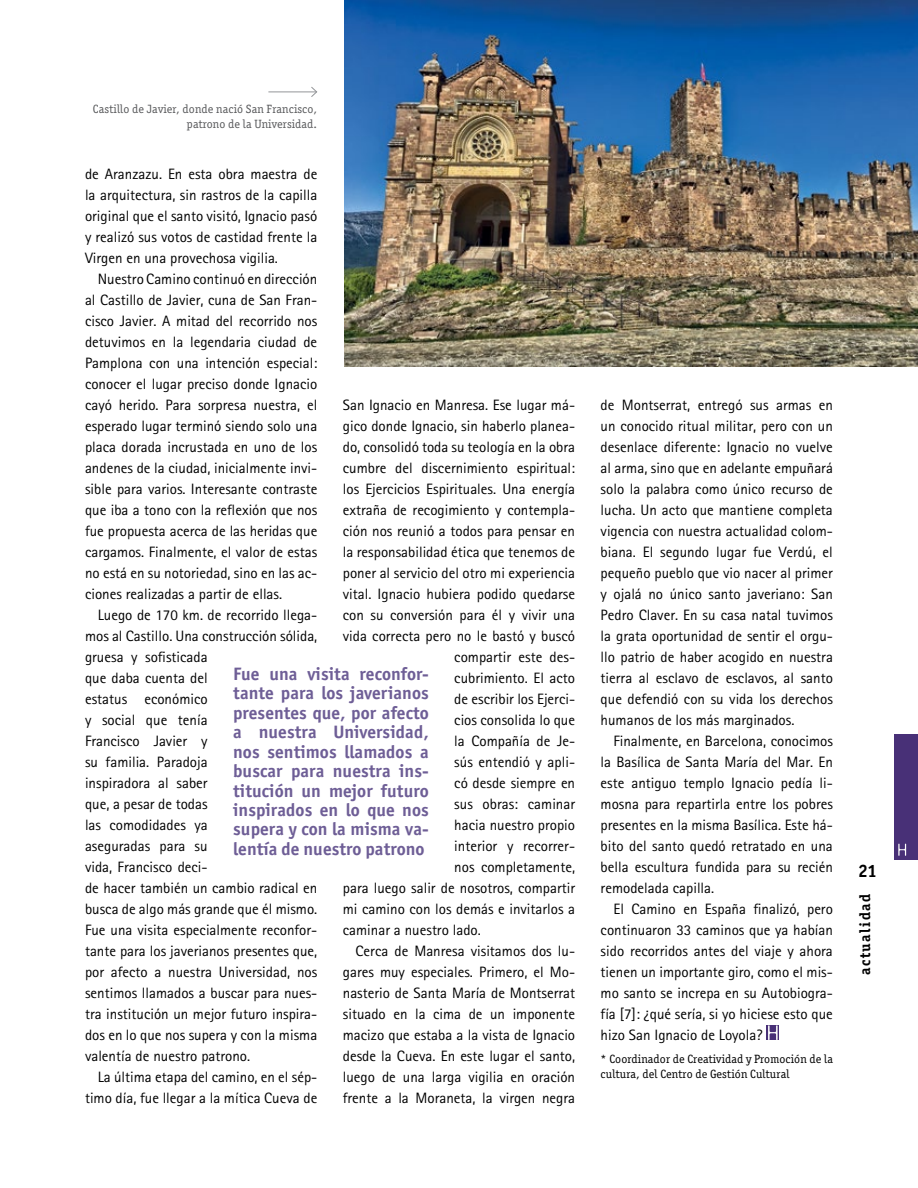
<style>
.page{position:relative;width:918px;height:1188px;background:#fff}
.page>*{position:absolute;margin:0;border:0;box-sizing:border-box;transform-origin:0 0}
.t1{font:700 18px/19.5px "Officina Sans ITC";letter-spacing:.005em;color:#6e5e96;text-align:justify}
.t2{font:700 18px "Officina Sans ITC";color:#000}
.t3{font:15px/21px "AT Rotis Sans Serif";color:#000;text-align:justify}
.t4{font:700 15px "Officina Ser ITC";letter-spacing:.1em;color:#000}
.t5{font:12px/15px "Officina Ser ITC";letter-spacing:.01em;color:#000}
.t6{font:12px/15px "Officina Ser ITC";letter-spacing:.01em;color:#58595b;text-align:right}
</style>
<div class="page">
<div style="left:894px;top:734px;width:24px;height:126px;background:#483077"></div>
<svg style="left:898px;top:844px;width:8px;height:12px"></svg>
<div style="left:766px;top:1026px;width:13px;height:14px;background:#483077"></div>
<svg style="left:768px;top:1026px;width:10px;height:14px"></svg>
<hr style="left:268px;top:92px;width:49px;height:1px;background:#939598">
<svg style="left:310px;top:87px;width:8px;height:10px"></svg>
<img style="left:344px;top:0;width:574px;height:367px">
<p class="t6" style="left:93px;top:102px;width:226px">Castillo de Javier, donde nació San Francisco, patrono de la Universidad.</p>
<p class="t3" style="left:85px;top:164px;width:234px">de Aranzazu. En esta obra maestra de la arquitectura, sin rastros de la capilla original que el santo visitó, Ignacio pasó y realizó sus votos de castidad frente la Virgen en una provechosa vigilia.</p>
<p class="t3" style="left:85px;top:269px;width:234px;text-indent:13px">Nuestro Camino continuó en dirección al Castillo de Javier, cuna de San Fran&shy;cisco Javier. A mitad del recorrido nos detuvimos en la legendaria ciudad de Pamplona con una intención especial: conocer el lugar preciso donde Ignacio cayó herido. Para sorpresa nuestra, el esperado lugar terminó siendo solo una placa dorada incrustada en uno de los andenes de la ciudad, inicialmente invi&shy;sible para varios. Interesante contraste que iba a tono con la reflexión que nos fue propuesta acerca de las heridas que cargamos. Finalmente, el valor de estas no está en su notoriedad, sino en las ac&shy;ciones realizadas a partir de ellas.</p>
<p class="t3" style="left:85px;top:605px;width:234px;text-align:left;text-indent:13px">Luego de 170 km. de recorrido llega&shy;mos al Castillo. Una construcción sólida, gruesa y sofisticada<br>que daba cuenta del<br>estatus económico<br>y social que tenía<br>Francisco Javier y<br>su familia. Paradoja<br>inspiradora al saber<br>que, a pesar de todas<br>las comodidades ya<br>aseguradas para su<br>vida, Francisco deci-<br>de hacer también un cambio radical en busca de algo más grande que él mismo.<br>Fue una visita especialmente reconfor&shy;tante para los javerianos presentes que, por afecto a nuestra Universidad, nos sentimos llamados a buscar para nues&shy;tra institución un mejor futuro inspira&shy;dos en lo que nos supera y con la misma valentía de nuestro patrono.</p>
<p class="t3" style="left:85px;top:1067px;width:234px;text-align:right">La última etapa del camino, en el sép&shy;timo día, fue llegar a la mítica Cueva de</p>
<p class="t3" style="left:343px;top:394px;width:234px">San Ignacio en Manresa. Ese lugar má-</p>
<p class="t3" style="left:343px;top:415px;width:234px">gico donde Ignacio, sin haberlo planea-</p>
<p class="t3" style="left:343px;top:436px;width:234px">do, consolidó toda su teología en la obra</p>
<p class="t3" style="left:343px;top:457px;width:234px">cumbre del discernimiento espiritual:</p>
<p class="t3" style="left:343px;top:478px;width:234px">los Ejercicios Espirituales. Una energía</p>
<p class="t3" style="left:343px;top:499px;width:234px">extraña de recogimiento y contempla-</p>
<p class="t3" style="left:343px;top:520px;width:234px">ción nos reunió a todos para pensar en</p>
<p class="t3" style="left:343px;top:541px;width:234px">la responsabilidad ética que tenemos de</p>
<p class="t3" style="left:343px;top:562px;width:234px">poner al servicio del otro mi experiencia</p>
<p class="t3" style="left:343px;top:583px;width:234px">vital. Ignacio hubiera podido quedarse</p>
<p class="t3" style="left:343px;top:604px;width:234px">con su conversión para él y vivir una</p>
<p class="t3" style="left:343px;top:625px;width:234px">vida correcta pero no le bastó y buscó</p>
<p class="t3" style="left:454px;top:646px;width:122px">compartir este des-</p>
<p class="t3" style="left:454px;top:667px;width:122px">cubrimiento. El acto</p>
<p class="t3" style="left:454px;top:688px;width:122px">de escribir los Ejerci-</p>
<p class="t3" style="left:454px;top:709px;width:122px">cios consolida lo que</p>
<p class="t3" style="left:454px;top:730px;width:122px">la Compañía de Je-</p>
<p class="t3" style="left:454px;top:751px;width:122px">sús entendió y apli-</p>
<p class="t3" style="left:454px;top:772px;width:122px">có desde siempre en</p>
<p class="t3" style="left:454px;top:793px;width:122px">sus obras: caminar</p>
<p class="t3" style="left:454px;top:814px;width:122px">hacia nuestro propio</p>
<p class="t3" style="left:454px;top:835px;width:122px">interior y recorrer-</p>
<p class="t3" style="left:454px;top:856px;width:122px">nos completamente,</p>
<p class="t3" style="left:343px;top:877px;width:234px">para luego salir de nosotros, compartir</p>
<p class="t3" style="left:343px;top:898px;width:234px">mi camino con los demás e invitarlos a</p>
<p class="t3" style="left:343px;top:919px;width:140px">caminar a nuestro lado.</p>
<p class="t3" style="left:356px;top:940px;width:221px">Cerca de Manresa visitamos dos lu-</p>
<p class="t3" style="left:343px;top:961px;width:234px">gares muy especiales. Primero, el Mo-</p>
<p class="t3" style="left:343px;top:982px;width:234px">nasterio de Santa María de Montserrat</p>
<p class="t3" style="left:343px;top:1003px;width:234px">situado en la cima de un imponente</p>
<p class="t3" style="left:343px;top:1024px;width:234px">macizo que estaba a la vista de Ignacio</p>
<p class="t3" style="left:343px;top:1045px;width:234px">desde la Cueva. En este lugar el santo,</p>
<p class="t3" style="left:343px;top:1066px;width:234px">luego de una larga vigilia en oración</p>
<p class="t3" style="left:343px;top:1087px;width:234px">frente a la Moraneta, la virgen negra</p>
<p class="t1" style="left:233px;top:664px;width:197px">Fue una visita reconfor&shy;tante para los javerianos presentes que, por afecto a nuestra Universidad, nos sentimos llamados a buscar para nuestra ins&shy;titución un mejor futuro inspirados en lo que nos supera y con la misma va&shy;lentía de nuestro patrono</p>
<p class="t3" style="left:601px;top:394px;width:234px">de Montserrat, entregó sus armas en un conocido ritual militar, pero con un desenlace diferente: Ignacio no vuelve al arma, sino que en adelante empuñará solo la palabra como único recurso de lucha. Un acto que mantiene completa vigencia con nuestra actualidad colom&shy;biana. El segundo lugar fue Verdú, el pequeño pueblo que vio nacer al primer y ojalá no único santo javeriano: San Pedro Claver. En su casa natal tuvimos la grata oportunidad de sentir el orgu&shy;llo patrio de haber acogido en nuestra tierra al esclavo de esclavos, al santo que defendió con su vida los derechos humanos de los más marginados.</p>
<p class="t3" style="left:601px;top:730px;width:234px;text-indent:13px">Finalmente, en Barcelona, conocimos la Basílica de Santa María del Mar. En este antiguo templo Ignacio pedía li&shy;mosna para repartirla entre los pobres presentes en la misma Basílica. Este há&shy;bito del santo quedó retratado en una bella escultura fundida para su recién remodelada capilla.</p>
<p class="t3" style="left:601px;top:898px;width:234px;text-indent:13px">El Camino en España finalizó, pero continuaron 33 caminos que ya habían sido recorridos antes del viaje y ahora tienen un importante giro, como el mis&shy;mo santo se increpa en su Autobiogra&shy;fía [7]: ¿qué sería, si yo hiciese esto que hizo San Ignacio de Loyola?</p>
<p class="t5" style="left:601px;top:1052px;width:234px">* Coordinador de Creatividad y Promoción de la cultura, del Centro de Gestión Cultural</p>
<p class="t2" style="left:858px;top:859px;width:20px">21</p>
<p class="t4" style="left:856px;top:975px;width:82px;rotate:-90deg">actualidad</p>
</div>
